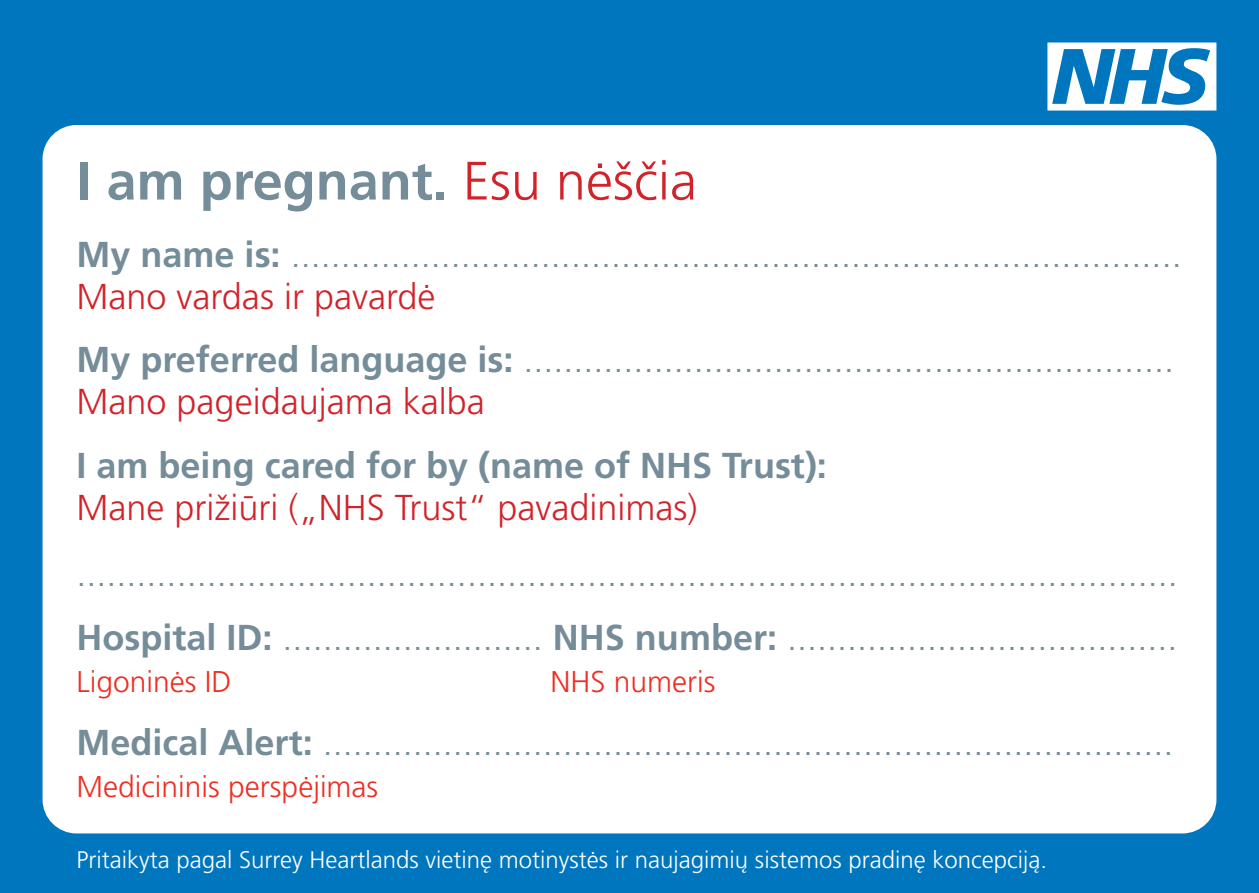
<style>
.page{position:relative;width:1259px;height:893px;background:#0076be}
.page>*{position:absolute;margin:0;border:0;box-sizing:border-box;transform-origin:0 0}
.t1{font:700 54px "Frutiger LT Pro";color:#758c99}
.t2{font:300 36px/42px "Frutiger LT Pro";color:#758c99}
.t3{font:700 36px/42px "Frutiger LT Pro";color:#758c99}
.t4{font:300 30px "Frutiger LT Pro";color:#ee2e22}
.t5{font:300 24px "Frutiger LT Pro";color:#fff}
.s1{font-weight:300;color:#d1232a}
.s2{font-weight:700}
.s3{color:#d1232a}
</style>
<div class="page">
<div style="left:43px;top:125px;width:1173px;height:708px;background:#fff;border-radius:34px"></div>
<svg style="left:1047px;top:43px;width:169px;height:68px"></svg>
<p class="t1" style="left:77px;top:149px;width:622px">I am pregnant. <span class="s1">Esu nėščia</span></p>
<p class="t2" style="left:77px;top:234px;width:1106px"><span class="s2">My name is:</span> .........................................................................................<br><span class="s3">Mano vardas ir pavardė</span></p>
<p class="t2" style="left:77px;top:339px;width:1099px"><span class="s2">My preferred language is:</span> .................................................................<br><span class="s3">Mano pageidaujama kalba</span></p>
<p class="t3" style="left:77px;top:444px;width:752px">I am being cared for by (name of NHS Trust):<br><span class="s1">Mane prižiūri („NHS Trust“ pavadinimas)</span></p>
<p class="t2" style="left:77px;top:553px;width:1102px">..............................................................................................................</p>
<p class="t2" style="left:77px;top:616px;width:1102px"><span class="s2">Hospital ID:</span> .......................... <span class="s2">NHS number:</span> .......................................</p>
<p class="t4" style="left:77px;top:664px;width:157px">Ligoninės ID</p>
<p class="t4" style="left:550px;top:664px;width:167px">NHS numeris</p>
<p class="t2" style="left:77px;top:722px;width:1098px"><span class="s2">Medical Alert:</span> .....................................................................................</p>
<p class="t4" style="left:77px;top:769px;width:303px">Medicininis perspėjimas</p>
<p class="t5" style="left:77px;top:846px;width:972px">Pritaikyta pagal Surrey Heartlands vietinę motinystės ir naujagimių sistemos pradinę koncepciją.</p>
</div>
